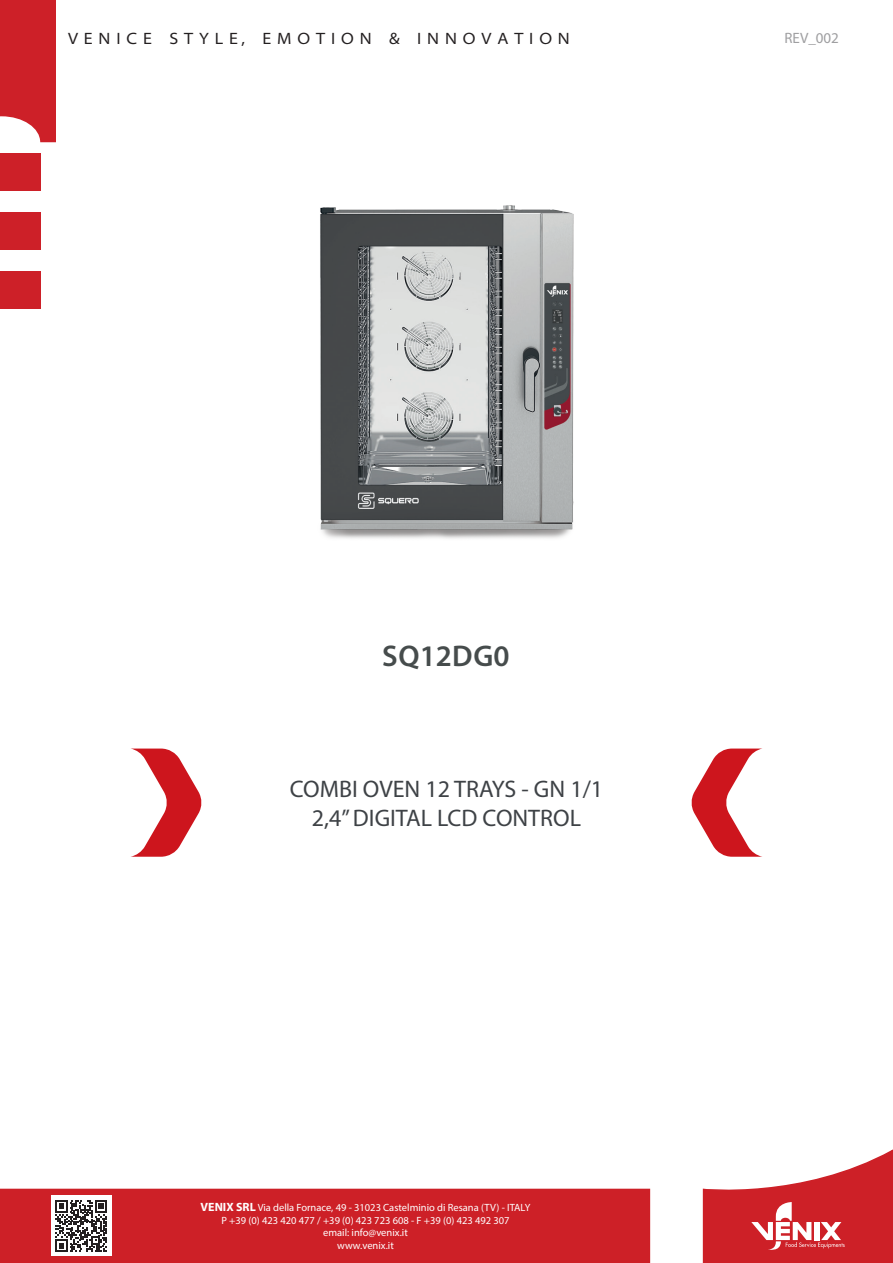
<style>
.page{position:relative;width:893px;height:1263px;background:#fff}
.page>*{position:absolute;margin:0;border:0;box-sizing:border-box;transform-origin:0 0}
.CODICE_FORNO_copertina{font:600 30px "Myriad Pro";letter-spacing:.01em;color:#464c4c}
.t1{font:24px "Myriad Pro";color:#3e4246}
.t2{font:semi-expanded 16.5px "Myriad Pro";letter-spacing:.36em;color:#231f20}
.Indice_revisione_copertina{font:15px "Myriad Pro";color:#9f9fa1}
.t3{font:10.5px/12.6px "Myriad Pro";color:#fff;text-align:center}
.s1{font-weight:700;font-size:12px}
</style>
<div class="page">
<div style="left:0;top:1188px;width:651px;height:75px;background:#cd2027"></div>
<div style="left:51px;top:1195px;width:61px;height:61px;background:#fff"></div>
<svg style="left:55px;top:1200px;width:52px;height:52px"></svg>
<svg style="left:702px;top:1149px;width:191px;height:114px"></svg>
<svg style="left:0;top:0;width:56px;height:142px"></svg>
<div style="left:0;top:212px;width:40px;height:37px;background:#cd2028"></div>
<div style="left:0;top:153px;width:40px;height:37px;background:#cd2028"></div>
<div style="left:0;top:271px;width:40px;height:37px;background:#cd2028"></div>
<svg style="left:131px;top:748px;width:71px;height:109px"></svg>
<svg style="left:691px;top:748px;width:71px;height:109px"></svg>
<img style="left:320px;top:205px;width:254px;height:334px">
<p class="t2" style="left:68px;top:28px;width:503px">VENICE STYLE, EMOTION &amp; INNOVATION</p>
<p class="Indice_revisione_copertina" style="left:784px;top:29px;width:56px">REV_002</p>
<p class="CODICE_FORNO_copertina" style="left:382px;top:636px;width:129px">SQ12DG0</p>
<p class="t1" style="left:290px;top:774px;width:315px">COMBI OVEN 12 TRAYS - GN 1/1</p>
<p class="t1" style="left:312px;top:803px;width:271px">2,4” DIGITAL LCD CONTROL</p>
<p class="t3" style="left:201px;top:1201px;width:331px"><span class="s1">VENIX SRL</span> Via della Fornace, 49 - 31023 Castelminio di Resana (TV) - ITALY P +39 (0) 423 420 477 / +39 (0) 423 723 608 - F +39 (0) 423 492 307<br>email: info@venix.it<br>www.venix.it</p>
</div>
